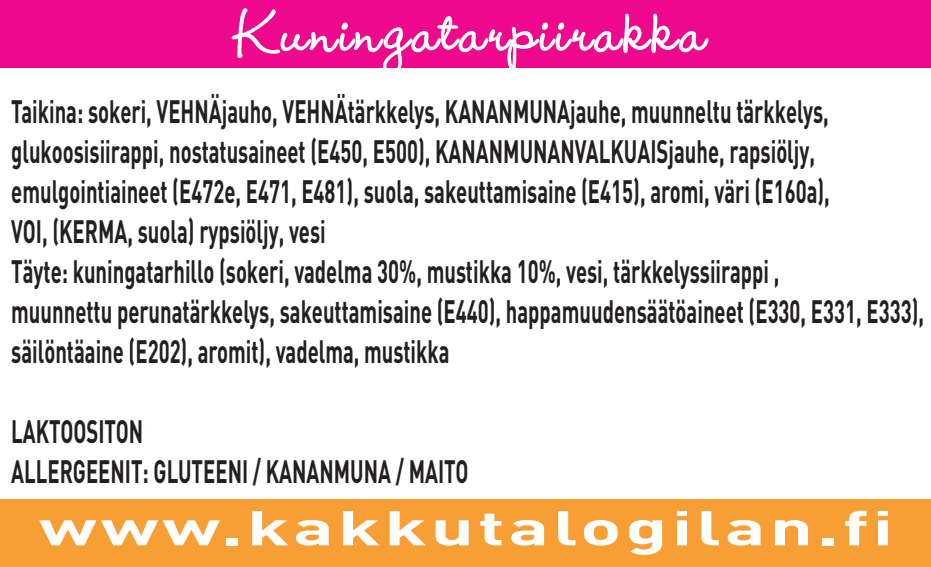
<style>
.page{position:relative;width:931px;height:567px;background:#fff}
.page>*{position:absolute;margin:0;border:0;box-sizing:border-box;transform-origin:0 0}
.t1{font:700 72px "Wendy LP Std";letter-spacing:.05em;color:#fff}
.t2{font:700 48px "DIN";letter-spacing:.05em;color:#fff;scale:1.59 1}
.t3{font:700 32px/40px "DIN";color:#231f20;scale:.63 1}
</style>
<div class="page">
<div style="left:0;top:0;width:931px;height:68px;background:#ed088d"></div>
<div style="left:0;top:499px;width:931px;height:68px;background:#f79e34"></div>
<h1 class="t1" style="left:233px;top:-11px;width:474px">Kuningatarpiirakka</h1>
<p class="t3" style="left:11px;top:90px;width:1450px">Taikina: sokeri, VEHNÄjauho, VEHNÄtärkkelys, KANANMUNAjauhe, muunneltu tärkkelys, glukoosisiirappi, nostatusaineet (E450, E500), KANANMUNANVALKUAISjauhe, rapsiöljy, emulgointiaineet (E472e, E471, E481), suola, sakeuttamisaine (E415), aromi, väri (E160a),<br>VOI, (KERMA, suola) rypsiöljy, vesi<br>Täyte: kuningatarhillo (sokeri, vadelma 30%, mustikka 10%, vesi, tärkkelyssiirappi ,<br>muunnettu perunatärkkelys, sakeuttamisaine (E440), happamuudensäätöaineet (E330, E331, E333), säilöntäaine (E202), aromit), vadelma, mustikka</p>
<p class="t3" style="left:11px;top:410px;width:727px">LAKTOOSITON<br>ALLERGEENIT: GLUTEENI / KANANMUNA / MAITO</p>
<h2 class="t2" style="left:39px;top:497px;width:539px">www.kakkutalogilan.fi</h2>
</div>
